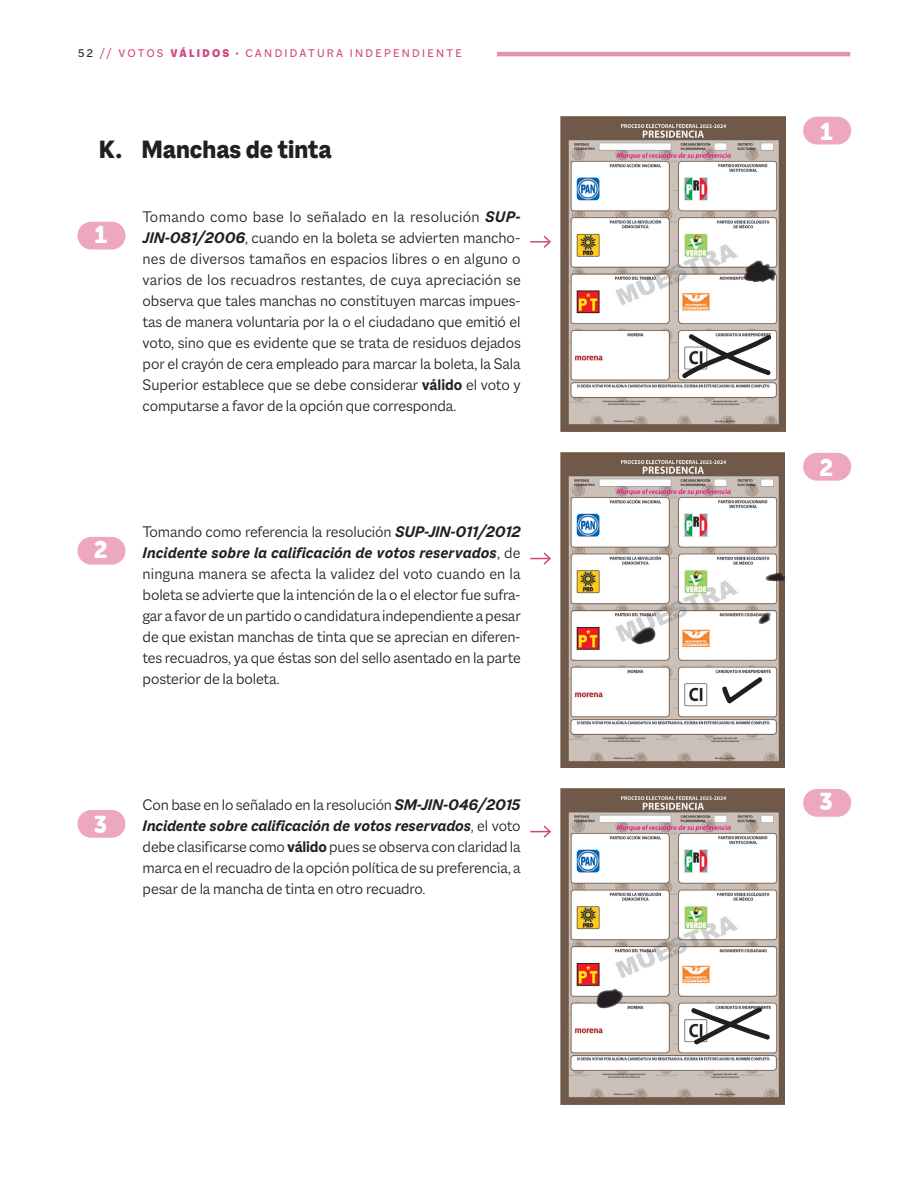
<style>
.page{position:relative;width:915px;height:1191px;background:#fff}
.page>*{position:absolute;margin:0;border:0;box-sizing:border-box;transform-origin:0 0}
.t1{font:800 27px "Macklin Sans";color:#231f20}
.letra_instructivo{font:24px "Museo Sans Rounded 900";color:#fff}
.Justificacion_votos{font:300 16.5px/21px "Macklin Sans";letter-spacing:-.01em;color:#231f20;text-align:justify}
.t2{font:12px "Macklin Sans";letter-spacing:.19em;color:#ce4984}
.s1{color:#231f20}
.s2{font-weight:900}
.s3{font-weight:700;font-style:italic}
.s4{font-weight:700}
</style>
<div class="page">
<hr style="left:496px;top:52px;width:354px;height:4px;background:#e492ac">
<img style="left:560px;top:117px;width:225px;height:315px">
<svg style="left:680px;top:333px;width:92px;height:46px"></svg>
<svg style="left:743px;top:260px;width:32px;height:22px"></svg>
<img style="left:560px;top:789px;width:224px;height:315px">
<svg style="left:690px;top:1006px;width:80px;height:39px"></svg>
<svg style="left:596px;top:988px;width:26px;height:20px"></svg>
<img style="left:560px;top:453px;width:224px;height:315px">
<svg style="left:721px;top:676px;width:42px;height:27px"></svg>
<svg style="left:630px;top:627px;width:25px;height:17px"></svg>
<svg style="left:758px;top:612px;width:12px;height:12px"></svg>
<svg style="left:765px;top:572px;width:19px;height:9px"></svg>
<div style="left:802px;top:117px;width:48px;height:27px;background:#eda7c0;border-radius:14px"></div>
<div style="left:77px;top:222px;width:48px;height:27px;background:#eda7c0;border-radius:14px"></div>
<div style="left:77px;top:537px;width:48px;height:27px;background:#eda7c0;border-radius:14px"></div>
<div style="left:77px;top:810px;width:48px;height:27px;background:#eda7c0;border-radius:14px"></div>
<div style="left:802px;top:453px;width:48px;height:27px;background:#eda7c0;border-radius:14px"></div>
<div style="left:802px;top:789px;width:48px;height:27px;background:#eda7c0;border-radius:14px"></div>
<svg style="left:530px;top:235px;width:21px;height:13px"></svg>
<svg style="left:530px;top:552px;width:21px;height:13px"></svg>
<svg style="left:530px;top:825px;width:21px;height:13px"></svg>
<p class="t2" style="left:78px;top:47px;width:385px"><span class="s1">52</span> // VOTOS <span class="s2">VÁLIDOS ·</span> CANDIDATURA INDEPENDIENTE</p>
<h2 class="t1" style="left:99px;top:133px;width:234px">K. Manchas de tinta</h2>
<p class="letra_instructivo" style="left:94px;top:221px;width:14px">1</p>
<p class="Justificacion_votos" style="left:143px;top:206px;width:379px">Tomando como base lo señalado en la resolución <span class="s3">SUP-JIN-081/2006</span>, cuando en la boleta se advierten mancho&shy;nes de diversos tamaños en espacios libres o en alguno o varios de los recuadros restantes, de cuya apreciación se observa que tales manchas no constituyen marcas impues&shy;tas de manera voluntaria por la o el ciudadano que emitió el voto, sino que es evidente que se trata de residuos dejados por el crayón de cera empleado para marcar la boleta, la Sala Superior establece que se debe considerar <span class="s4">válido</span> el voto y computarse a favor de la opción que corresponda.</p>
<p class="letra_instructivo" style="left:94px;top:536px;width:15px">2</p>
<p class="Justificacion_votos" style="left:143px;top:521px;width:379px">Tomando como referencia la resolución <span class="s3">SUP-JIN-011/2012<br>Incidente sobre la calificación de votos reservados</span>, de ninguna manera se afecta la validez del voto cuando en la boleta se advierte que la intención de la o el elector fue sufra&shy;gar a favor de un partido o candidatura independiente a pesar de que existan manchas de tinta que se aprecian en diferen&shy;tes recuadros, ya que éstas son del sello asentado en la parte posterior de la boleta.</p>
<p class="letra_instructivo" style="left:94px;top:811px;width:15px">3</p>
<p class="Justificacion_votos" style="left:143px;top:794px;width:379px">Con base en lo señalado en la resolución <span class="s3">SM-JIN-046/2015<br>Incidente sobre calificación de votos reservados</span>, el voto debe clasificarse como <span class="s4">válido</span> pues se observa con claridad la marca en el recuadro de la opción política de su preferencia, a pesar de la mancha de tinta en otro recuadro.</p>
<p class="letra_instructivo" style="left:819px;top:118px;width:14px">1</p>
<p class="letra_instructivo" style="left:819px;top:454px;width:15px">2</p>
<p class="letra_instructivo" style="left:819px;top:788px;width:15px">3</p>
</div>
